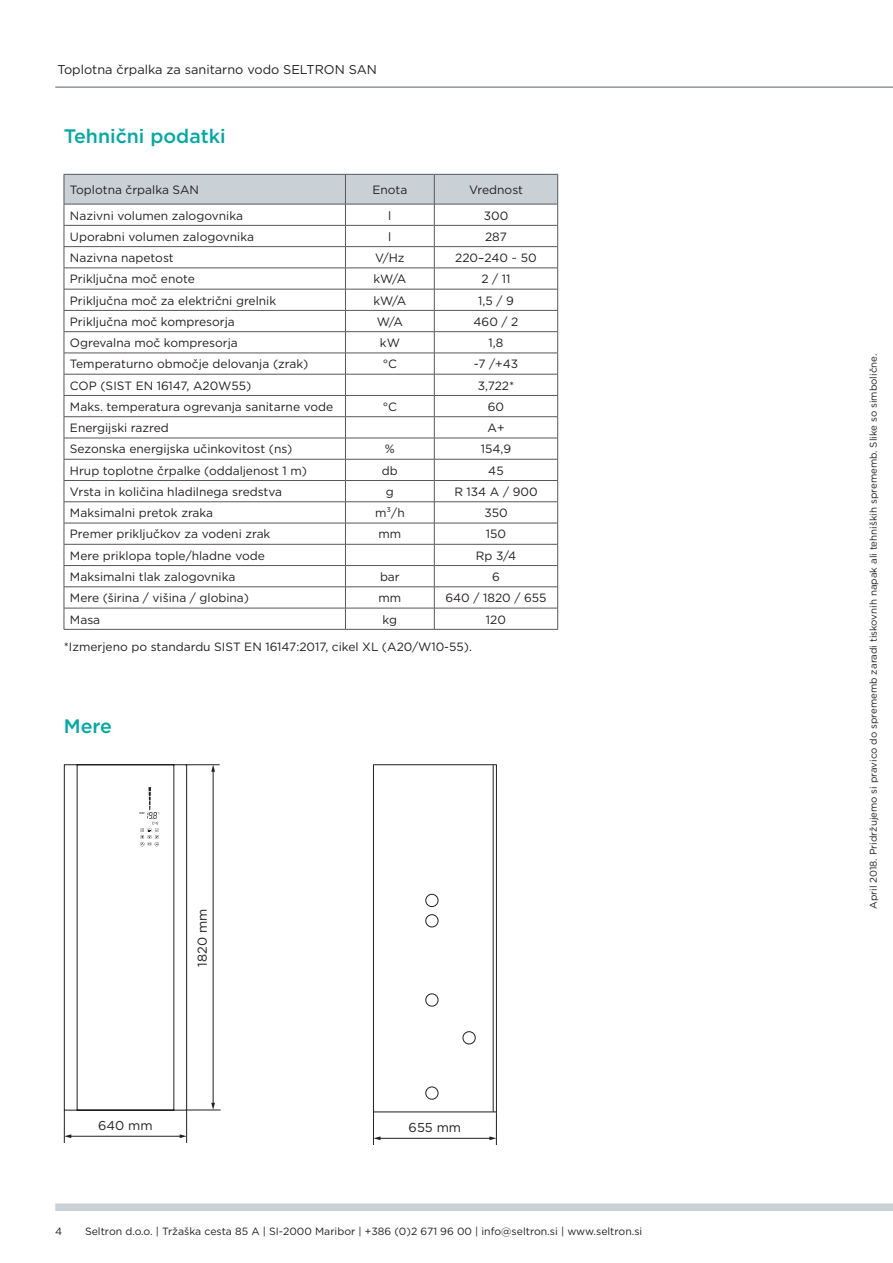
<style>
.page{position:relative;width:893px;height:1263px;background:#fff}
.page>*{position:absolute;margin:0;border:0;box-sizing:border-box;transform-origin:0 0}
.Header-1_margin__bot{font:500 19.5px "Gotham";color:#00a9a5}
.t1{font:12.9px "Gotham";color:#231f20}
.t2{font:12.75px "Gotham";color:#231f20}
.Paragraph{font:12px "Gotham";color:#231f20}
.t3{font:10.5px "Gotham";color:#231f20}
.Paragraph-2{font:9.75px "Gotham";color:#231f20}
</style>
<div class="page">
<div style="left:55px;top:1203px;width:838px;height:8px;background:#c9d1d7"></div>
<hr style="left:55px;top:87px;width:838px;height:1px;background:#53656e">
<svg style="left:64px;top:174px;width:494px;height:455px"></svg>
<hr style="left:64px;top:629px;width:281px;height:1px;background:#57585a">
<hr style="left:345px;top:629px;width:89px;height:1px;background:#57585a">
<hr style="left:434px;top:629px;width:124px;height:1px;background:#57585a">
<hr style="left:213px;top:770px;width:1px;height:334px;background:#231f20">
<svg style="left:211px;top:765px;width:4px;height:7px"></svg>
<svg style="left:211px;top:1103px;width:4px;height:7px"></svg>
<hr style="left:70px;top:1136px;width:111px;height:1px;background:#231f20">
<svg style="left:65px;top:1134px;width:6px;height:4px"></svg>
<svg style="left:180px;top:1134px;width:6px;height:4px"></svg>
<svg style="left:64px;top:764px;width:123px;height:347px"></svg>
<hr style="left:64px;top:1110px;width:1px;height:33px;background:#231f20">
<hr style="left:186px;top:1110px;width:1px;height:33px;background:#231f20">
<hr style="left:185px;top:764px;width:35px;height:1px;background:#231f20">
<hr style="left:186px;top:1110px;width:35px;height:1px;background:#231f20">
<div style="left:373px;top:764px;width:124px;height:348px;border:1px solid #231f20"></div>
<hr style="left:493px;top:765px;width:1px;height:347px;background:#231f20">
<div style="left:425px;top:894px;width:13px;height:13px;border:1px solid #231f20;border-radius:50%"></div>
<div style="left:425px;top:914px;width:13px;height:13px;border:1px solid #231f20;border-radius:50%"></div>
<div style="left:425px;top:993px;width:13px;height:13px;border:1px solid #231f20;border-radius:50%"></div>
<div style="left:463px;top:1031px;width:13px;height:13px;border:1px solid #231f20;border-radius:50%"></div>
<svg style="left:373px;top:1086px;width:123px;height:54px"></svg>
<hr style="left:373px;top:1112px;width:1px;height:33px;background:#231f20">
<hr style="left:496px;top:1112px;width:1px;height:33px;background:#231f20">
<p class="t2" style="left:57px;top:61px;width:321px">Toplotna črpalka za sanitarno vodo SELTRON SAN</p>
<p class="Header-1_margin__bot" style="left:64px;top:124px;width:163px">Tehnični podatki</p>
<p class="Paragraph" style="left:70px;top:182px;width:131px">Toplotna črpalka SAN</p>
<p class="Paragraph" style="left:372px;top:182px;width:36px">Enota</p>
<p class="Paragraph" style="left:469px;top:182px;width:56px">Vrednost</p>
<p class="Paragraph" style="left:70px;top:208px;width:175px">Nazivni volumen zalogovnika</p>
<p class="Paragraph" style="left:388px;top:208px;width:5px">l</p>
<p class="Paragraph" style="left:484px;top:208px;width:26px">300</p>
<p class="Paragraph" style="left:70px;top:229px;width:186px">Uporabni volumen zalogovnika</p>
<p class="Paragraph" style="left:388px;top:229px;width:5px">l</p>
<p class="Paragraph" style="left:485px;top:229px;width:23px">287</p>
<p class="Paragraph" style="left:70px;top:250px;width:105px">Nazivna napetost</p>
<p class="Paragraph" style="left:375px;top:250px;width:31px">V/Hz</p>
<p class="Paragraph" style="left:455px;top:250px;width:83px">220–240 ~ 50</p>
<p class="Paragraph" style="left:70px;top:271px;width:126px">Priključna moč enote</p>
<p class="Paragraph" style="left:373px;top:271px;width:35px">kW/A</p>
<p class="Paragraph" style="left:481px;top:271px;width:31px">2 / 11</p>
<p class="Paragraph" style="left:70px;top:293px;width:208px">Priključna moč za električni grelnik</p>
<p class="Paragraph" style="left:373px;top:293px;width:35px">kW/A</p>
<p class="Paragraph" style="left:478px;top:293px;width:37px">1,5 / 9</p>
<p class="Paragraph" style="left:70px;top:314px;width:166px">Priključna moč kompresorja</p>
<p class="Paragraph" style="left:377px;top:314px;width:28px">W/A</p>
<p class="Paragraph" style="left:474px;top:314px;width:46px">460 / 2</p>
<p class="Paragraph" style="left:70px;top:335px;width:169px">Ogrevalna moč kompresorja</p>
<p class="Paragraph" style="left:380px;top:335px;width:22px">kW</p>
<p class="Paragraph" style="left:489px;top:335px;width:16px">1,8</p>
<p class="Paragraph" style="left:70px;top:356px;width:240px">Temperaturno območje delovanja (zrak)</p>
<p class="Paragraph" style="left:383px;top:356px;width:16px">°C</p>
<p class="Paragraph" style="left:474px;top:356px;width:46px">-7 /+43</p>
<p class="Paragraph" style="left:70px;top:378px;width:183px">COP (SIST EN 16147, A20W55)</p>
<p class="Paragraph" style="left:478px;top:378px;width:38px">3,722*</p>
<p class="Paragraph" style="left:70px;top:399px;width:265px">Maks. temperatura ogrevanja sanitarne vode</p>
<p class="Paragraph" style="left:383px;top:399px;width:16px">°C</p>
<p class="Paragraph" style="left:488px;top:399px;width:18px">60</p>
<p class="Paragraph" style="left:70px;top:420px;width:100px">Energijski razred</p>
<p class="Paragraph" style="left:487px;top:420px;width:18px">A+</p>
<p class="Paragraph" style="left:70px;top:441px;width:224px">Sezonska energijska učinkovitost (ns)</p>
<p class="Paragraph" style="left:385px;top:441px;width:12px">%</p>
<p class="Paragraph" style="left:481px;top:441px;width:32px">154,9</p>
<p class="Paragraph" style="left:70px;top:463px;width:239px">Hrup toplotne črpalke (oddaljenost 1 m)</p>
<p class="Paragraph" style="left:382px;top:463px;width:17px">db</p>
<p class="Paragraph" style="left:488px;top:463px;width:17px">45</p>
<p class="Paragraph" style="left:70px;top:484px;width:214px">Vrsta in količina hladilnega sredstva</p>
<p class="Paragraph" style="left:386px;top:484px;width:9px">g</p>
<p class="Paragraph" style="left:454px;top:484px;width:85px">R 134 A / 900</p>
<p class="Paragraph" style="left:70px;top:505px;width:145px">Maksimalni pretok zraka</p>
<p class="Paragraph" style="left:375px;top:505px;width:31px">m³/h</p>
<p class="Paragraph" style="left:484px;top:505px;width:25px">350</p>
<p class="Paragraph" style="left:70px;top:526px;width:202px">Premer priključkov za vodeni zrak</p>
<p class="Paragraph" style="left:378px;top:526px;width:24px">mm</p>
<p class="Paragraph" style="left:486px;top:526px;width:22px">150</p>
<p class="Paragraph" style="left:70px;top:548px;width:196px">Mere priklopa tople/hladne vode</p>
<p class="Paragraph" style="left:476px;top:548px;width:42px">Rp 3/4</p>
<p class="Paragraph" style="left:70px;top:569px;width:167px">Maksimalni tlak zalogovnika</p>
<p class="Paragraph" style="left:380px;top:569px;width:21px">bar</p>
<p class="Paragraph" style="left:492px;top:569px;width:9px">6</p>
<p class="Paragraph" style="left:70px;top:590px;width:181px">Mere (širina / višina / globina)</p>
<p class="Paragraph" style="left:378px;top:590px;width:24px">mm</p>
<p class="Paragraph" style="left:445px;top:590px;width:103px">640 / 1820 / 655</p>
<p class="Paragraph" style="left:70px;top:612px;width:32px">Masa</p>
<p class="Paragraph" style="left:383px;top:612px;width:16px">kg</p>
<p class="Paragraph" style="left:486px;top:612px;width:22px">120</p>
<p class="Paragraph" style="left:64px;top:639px;width:410px">*Izmerjeno po standardu SIST EN 16147:2017, cikel XL (A20/W10-55).</p>
<p class="Header-1_margin__bot" style="left:64px;top:713px;width:50px">Mere</p>
<p class="t1" style="left:194px;top:966px;width:59px;rotate:-90deg">1820 mm</p>
<p class="t1" style="left:98px;top:1117px;width:56px">640 mm</p>
<p class="t1" style="left:409px;top:1119px;width:54px">655 mm</p>
<p class="t3" style="left:55px;top:1225px;width:9px">4</p>
<p class="t3" style="left:85px;top:1225px;width:559px">Seltron d.o.o. | Tržaška cesta 85 A | SI-2000 Maribor | +386 (0)2 671 96 00 | info@seltron.si | www.seltron.si</p>
<p class="Paragraph-2" style="left:867px;top:909px;width:557px;rotate:-90deg">April 2018. Pridržujemo si pravico do sprememb zaradi tiskovnih napak ali tehniških sprememb. Slike so simbolične.</p>
</div>
